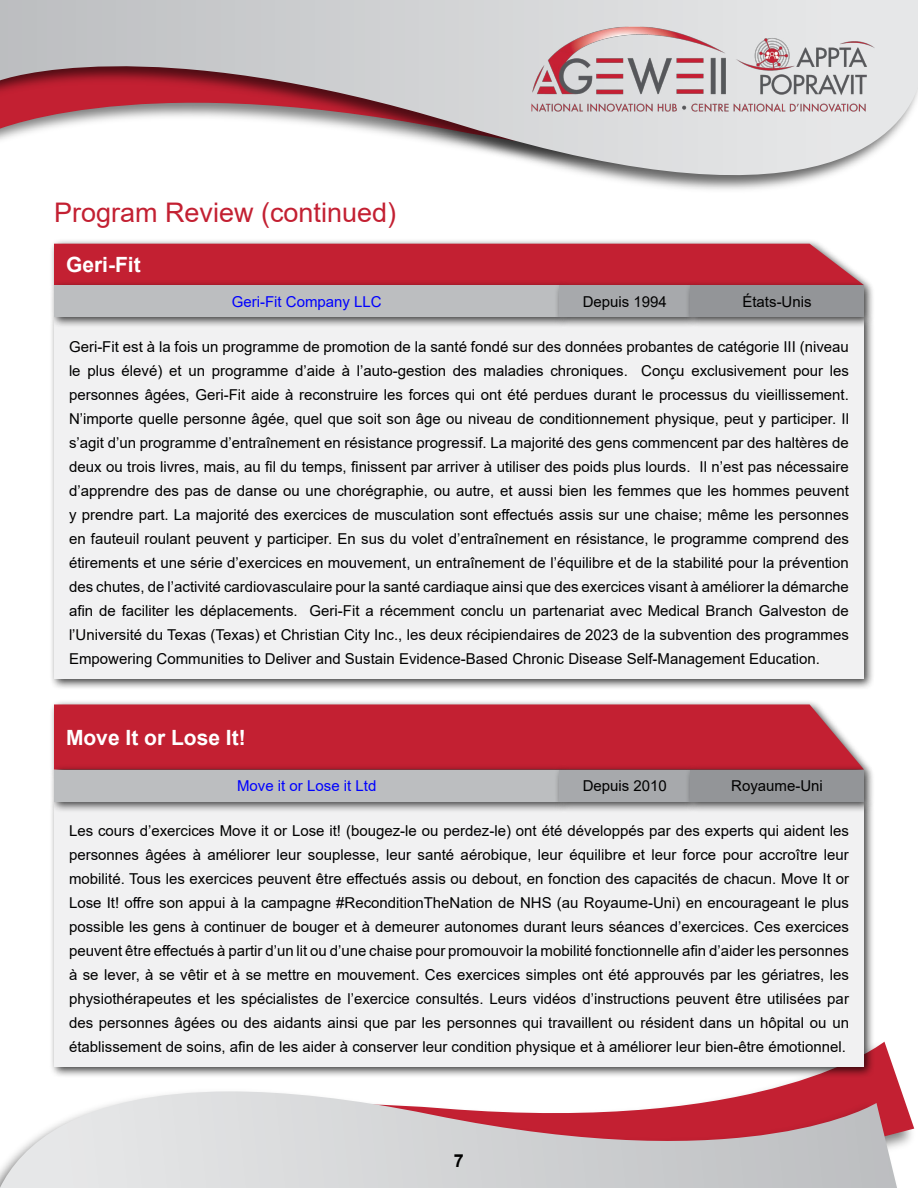
<style>
.page{position:relative;width:918px;height:1188px;background:#fff}
.page>*{position:absolute;margin:0;border:0;box-sizing:border-box;transform-origin:0 0}
.t1{font:27px "Arial";color:#c32032}
.t2{font:700 21px "Arial";color:#fff}
.t3{font:700 18px "Arial";color:#000}
.t4{font:15px/24px "Arial";color:#000;text-align:justify}
.t5{font:15px "Arial";color:#00f}
</style>
<div class="page">
<svg style="left:784px;top:1042px;width:130px;height:102px"></svg>
<img style="left:762px;top:1085px;width:142px;height:103px">
<svg style="left:0;top:1091px;width:876px;height:97px;background:#d7c1c4"></svg>
<svg style="left:0;top:0;width:918px;height:190px"></svg>
<img style="left:516px;top:13px;width:374px;height:112px">
<div style="left:49px;top:699px;width:825px;height:82px;background:#000;opacity:.75"></div>
<div style="left:54px;top:704px;width:810px;height:60px;background:#c32032"></div>
<div style="left:49px;top:796px;width:826px;height:283px;background:#000;opacity:.75"></div>
<div style="left:54px;top:801px;width:810px;height:266px;background:#f1f1f2"></div>
<div style="left:49px;top:764px;width:522px;height:49px;background:#000;opacity:.75"></div>
<div style="left:54px;top:770px;width:506px;height:31px;background:#bcbec0"></div>
<div style="left:554px;top:764px;width:148px;height:49px;background:#000;opacity:.75"></div>
<div style="left:560px;top:770px;width:130px;height:31px;background:#a7a9ac"></div>
<div style="left:685px;top:764px;width:190px;height:49px;background:#000;opacity:.75"></div>
<div style="left:690px;top:770px;width:174px;height:31px;background:#939598"></div>
<div style="left:49px;top:238px;width:825px;height:59px;background:#000;opacity:.75"></div>
<div style="left:54px;top:244px;width:810px;height:36px;background:#c32032"></div>
<div style="left:49px;top:312px;width:826px;height:378px;background:#000;opacity:.75"></div>
<div style="left:54px;top:317px;width:810px;height:362px;background:#f1f1f2"></div>
<div style="left:49px;top:280px;width:522px;height:48px;background:#000;opacity:.75"></div>
<div style="left:54px;top:285px;width:506px;height:32px;background:#bcbec0"></div>
<div style="left:554px;top:280px;width:148px;height:48px;background:#000;opacity:.75"></div>
<div style="left:560px;top:285px;width:130px;height:32px;background:#a7a9ac"></div>
<div style="left:685px;top:280px;width:190px;height:48px;background:#000;opacity:.75"></div>
<div style="left:690px;top:285px;width:174px;height:32px;background:#939598"></div>
<h1 class="t1" style="left:54px;top:194px;width:344px">Program Review (continued)</h1>
<h2 class="t2" style="left:66px;top:250px;width:76px">Geri-Fit</h2>
<p class="t5" style="left:232px;top:291px;width:152px">Geri-Fit Company LLC</p>
<p class="t4" style="left:583px;top:289px;width:86px">Depuis 1994</p>
<p class="t4" style="left:742px;top:289px;width:71px">États-Unis</p>
<p class="t4" style="left:69px;top:335px;width:781px">Geri-Fit est à la fois un programme de promotion de la santé fondé sur des données probantes de catégorie III (niveau le plus élevé) et un programme d’aide à l’auto-gestion des maladies chroniques. Conçu exclusivement pour les personnes âgées, Geri-Fit aide à reconstruire les forces qui ont été perdues durant le processus du vieillissement.<br>N’importe quelle personne âgée, quel que soit son âge ou niveau de conditionnement physique, peut y participer. Il s’agit d’un programme d’entraînement en résistance progressif. La majorité des gens commencent par des haltères de deux ou trois livres, mais, au fil du temps, finissent par arriver à utiliser des poids plus lourds. Il n’est pas nécessaire d’apprendre des pas de danse ou une chorégraphie, ou autre, et aussi bien les femmes que les hommes peuvent y prendre part. La majorité des exercices de musculation sont effectués assis sur une chaise; même les personnes en fauteuil roulant peuvent y participer. En sus du volet d’entraînement en résistance, le programme comprend des étirements et une série d’exercices en mouvement, un entraînement de l’équilibre et de la stabilité pour la prévention des chutes, de l’activité cardiovasculaire pour la santé cardiaque ainsi que des exercices visant à améliorer la démarche afin de faciliter les déplacements. Geri-Fit a récemment conclu un partenariat avec Medical Branch Galveston de l’Université du Texas (Texas) et Christian City Inc., les deux récipiendaires de 2023 de la subvention des programmes Empowering Communities to Deliver and Sustain Evidence-Based Chronic Disease Self-Management Education.</p>
<h2 class="t2" style="left:66px;top:722px;width:181px">Move It or Lose It!</h2>
<p class="t5" style="left:237px;top:775px;width:141px">Move it or Lose it Ltd</p>
<p class="t4" style="left:583px;top:774px;width:86px">Depuis 2010</p>
<p class="t4" style="left:731px;top:774px;width:93px">Royaume-Uni</p>
<p class="t4" style="left:69px;top:819px;width:782px">Les cours d’exercices Move it or Lose it! (bougez-le ou perdez-le) ont été développés par des experts qui aident les personnes âgées à améliorer leur souplesse, leur santé aérobique, leur équilibre et leur force pour accroître leur mobilité. Tous les exercices peuvent être effectués assis ou debout, en fonction des capacités de chacun. Move It or Lose It! offre son appui à la campagne #ReconditionTheNation de NHS (au Royaume-Uni) en encourageant le plus possible les gens à continuer de bouger et à demeurer autonomes durant leurs séances d’exercices. Ces exercices peuvent être effectués à partir d’un lit ou d’une chaise pour promouvoir la mobilité fonctionnelle afin d’aider les personnes à se lever, à se vêtir et à se mettre en mouvement. Ces exercices simples ont été approuvés par les gériatres, les physiothérapeutes et les spécialistes de l’exercice consultés. Leurs vidéos d’instructions peuvent être utilisées par des personnes âgées ou des aidants ainsi que par les personnes qui travaillent ou résident dans un hôpital ou un établissement de soins, afin de les aider à conserver leur condition physique et à améliorer leur bien-être émotionnel.</p>
<p class="t3" style="left:454px;top:1148px;width:12px">7</p>
</div>
